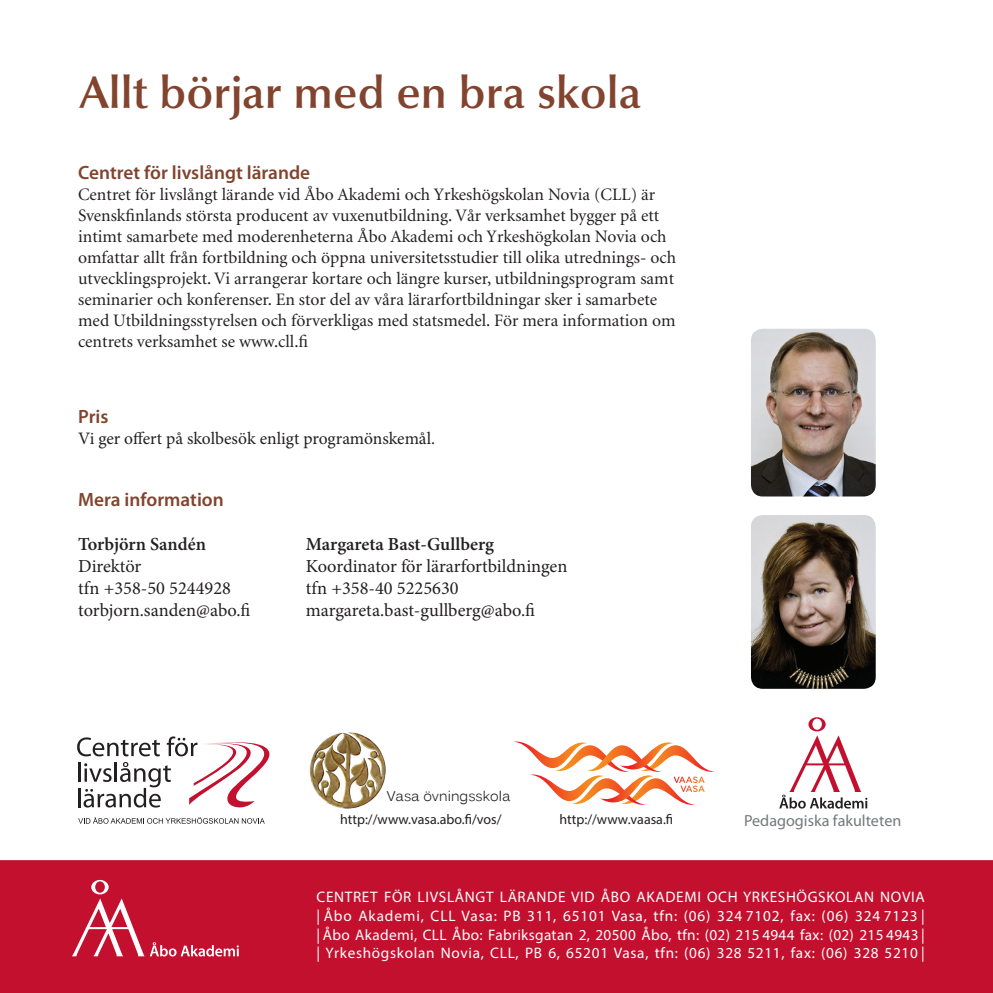
<style>
.page{position:relative;width:993px;height:993px;background:#fff}
.page>*{position:absolute;margin:0;border:0;box-sizing:border-box;transform-origin:0 0}
.Kursnamn{font:600 45.5px "Optima";color:#82442e}
.Kolumnrubrik{font:600 19.25px "Myriad Pro";color:#82442e}
.t1{font:18.38px "Minion Pro";color:#231f20}
.t2{font:600 18.38px "Minion Pro";letter-spacing:-.005em;color:#231f20}
.t3{font:17.5px/21px "Minion";color:#231f20}
.t4{font:17.5px "Minion Pro";color:#231f20}
.t5{font:16.1px "Myriad Pro";color:#76787b}
.t6{font:15.22px "Myriad Pro";letter-spacing:.045em;color:#fff}
.t7{font:15.22px "Myriad Pro";letter-spacing:.02em;color:#fff}
.t8{font:14px "Myriad Pro";color:#231f20}
.t9{font:14px "Kalinga";color:#231f20}
</style>
<div class="page">
<svg style="left:77px;top:736px;width:193px;height:87px"></svg>
<div style="left:0;top:860px;width:992px;height:132px;background:#c3102e"></div>
<svg style="left:72px;top:879px;width:167px;height:77px;background:#c92b46"></svg>
<img style="left:751px;top:328px;width:124px;height:168px">
<img style="left:751px;top:515px;width:124px;height:173px">
<svg style="left:513px;top:741px;width:201px;height:64px"></svg>
<img style="left:309px;top:732px;width:77px;height:77px">
<svg style="left:779px;top:717px;width:88px;height:91px"></svg>
<p class="Kursnamn" style="left:79px;top:66px;width:563px">Allt börjar med en bra skola</p>
<p class="Kolumnrubrik" style="left:78px;top:160px;width:233px">Centret för livslångt lärande</p>
<p class="t3" style="left:78px;top:185px;width:599px">Centret för livslångt lärande vid Åbo Akademi och Yrkeshögskolan Novia (CLL) är Svenskfinlands största producent av vuxenutbildning. Vår verksamhet bygger på ett intimt samarbete med moderenheterna Åbo Akademi och Yrkeshögkolan Novia och omfattar allt från fortbildning och öppna universitetsstudier till olika utrednings- och utvecklingsprojekt. Vi arrangerar kortare och längre kurser, utbildningsprogram samt seminarier och konferenser. En stor del av våra lärarfortbildningar sker i samarbete med Utbildningsstyrelsen och förverkligas med statsmedel. För mera information om centrets verksamhet se www.cll.fi</p>
<p class="Kolumnrubrik" style="left:78px;top:404px;width:32px">Pris</p>
<p class="t4" style="left:78px;top:427px;width:358px">Vi ger offert på skolbesök enligt programönskemål.</p>
<p class="Kolumnrubrik" style="left:78px;top:486px;width:147px">Mera information</p>
<p class="t2" style="left:78px;top:531px;width:129px">Torbjörn Sandén</p>
<p class="t1" style="left:78px;top:553px;width:65px">Direktör</p>
<p class="t1" style="left:78px;top:575px;width:154px">tfn +358-50 5244928</p>
<p class="t1" style="left:78px;top:597px;width:174px">torbjorn.sanden@abo.fi</p>
<p class="t2" style="left:306px;top:530px;width:190px">Margareta Bast-Gullberg</p>
<p class="t1" style="left:306px;top:553px;width:263px">Koordinator för lärarfortbildningen</p>
<p class="t1" style="left:306px;top:575px;width:154px">tfn +358-40 5225630</p>
<p class="t1" style="left:306px;top:597px;width:231px">margareta.bast-gullberg@abo.fi</p>
<p class="t9" style="left:387px;top:787px;width:125px">Vasa övningsskola</p>
<p class="t8" style="left:340px;top:810px;width:163px">http://www.vasa.abo.fi/vos/</p>
<p class="t8" style="left:559px;top:810px;width:115px">http://www.vaasa.fi</p>
<p class="t5" style="left:743px;top:811px;width:159px">Pedagogiska fakulteten</p>
<p class="t6" style="left:316px;top:886px;width:609px">CENTRET FÖR LIVSLÅNGT LÄRANDE VID ÅBO AKADEMI OCH YRKESHÖGSKOLAN NOVIA</p>
<p class="t6" style="left:316px;top:906px;width:609px">| Åbo Akademi, CLL Vasa: PB 311, 65101 Vasa, tfn: (06) 324 7102, fax: (06) 324 7123 |</p>
<p class="t7" style="left:316px;top:924px;width:609px">| Åbo Akademi, CLL Åbo: Fabriksgatan 2, 20500 Åbo, tfn: (02) 215 4944 fax: (02) 215 4943 |</p>
<p class="t6" style="left:316px;top:943px;width:609px">| Yrkeshögskolan Novia, CLL, PB 6, 65201 Vasa, tfn: (06) 328 5211, fax: (06) 328 5210 |</p>
</div>
